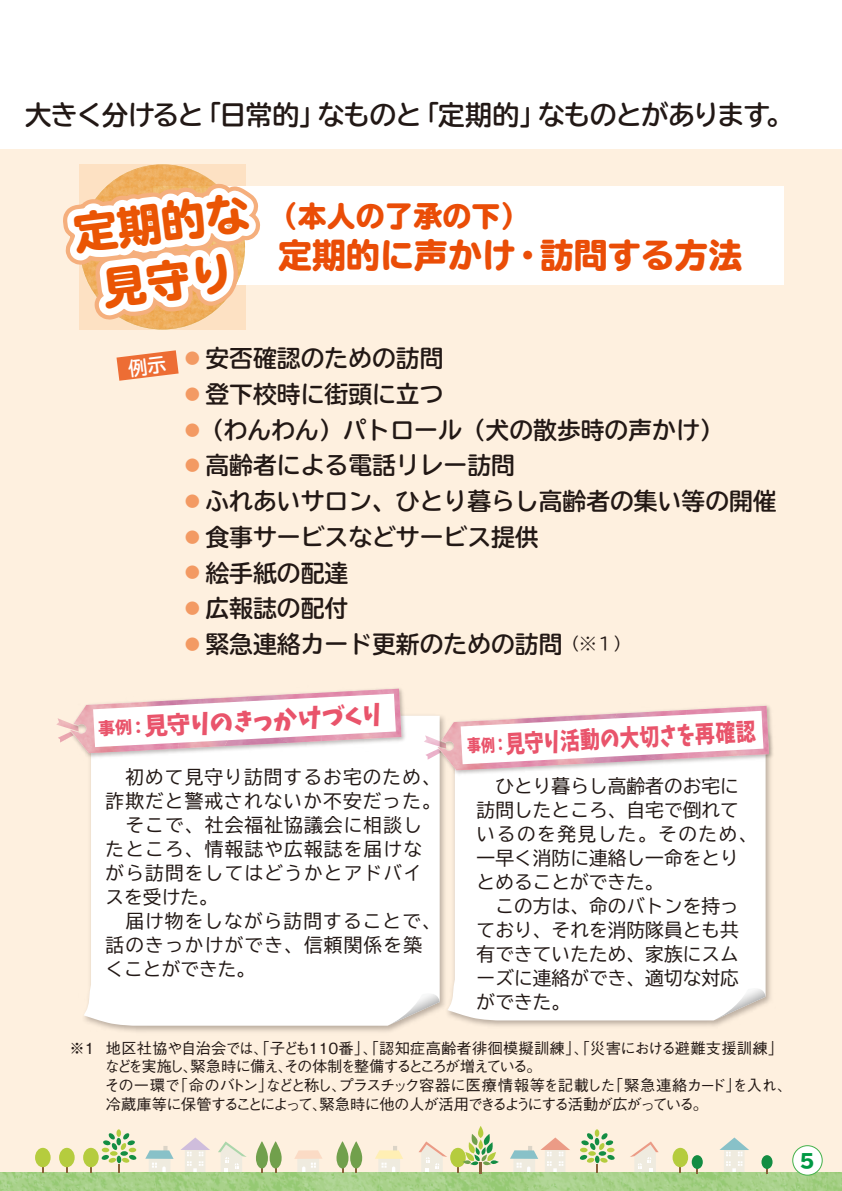
<style>
.page{position:relative;width:842px;height:1191px;background:#fff}
.page>*{position:absolute;margin:0;border:0;box-sizing:border-box;transform-origin:0 0}
.t1{font:800 44.2px/57.8px "TBUDR Go Std";color:#ea5504;text-align:center}
.t2{font:800 34px "TBUDR Go Std";color:#ea4d07}
.t3{font:800 28.8px "TBUDR Go Std";color:#ea4d07}
.t4{font:700 27px "TBUDR Go Std";letter-spacing:-.035em;color:#221815}
.t5{font:24px "Keifont";color:#e9546b;scale:.82 1}
.t6{font:24px "Keifont";color:#e9546b}
.t7{font:700 23.8px "TBUDR Go Std";color:#221815}
.t8{font:800 19px "TBUD Go Std";color:#094}
.t9{font:18.8px/24px "TBUD Go Std";letter-spacing:.06em;color:#221815}
.t10{font:18.8px/24px "TBUD Go Std";color:#221815}
.t11{font:500 15.4px/18.6px "Gothic BBB Pr 6 N";letter-spacing:-.06em;color:#221815}
.s1{font-size:15.4px;color:#f39a63}
.s2{font-weight:400;font-size:17px}
.s3{font-size:17px}
</style>
<div class="page">
<div style="left:0;top:149px;width:842px;height:1034px;background:#fef0df"></div>
<svg style="left:181px;top:1137px;width:29px;height:35px"></svg>
<svg style="left:719px;top:1137px;width:30px;height:35px"></svg>
<svg style="left:510px;top:1137px;width:60px;height:35px"></svg>
<svg style="left:145px;top:1146px;width:29px;height:26px"></svg>
<svg style="left:294px;top:1150px;width:28px;height:22px"></svg>
<svg style="left:375px;top:1146px;width:28px;height:26px"></svg>
<svg style="left:630px;top:1141px;width:29px;height:31px"></svg>
<svg style="left:218px;top:1141px;width:29px;height:31px"></svg>
<svg style="left:419px;top:1141px;width:28px;height:31px"></svg>
<svg style="left:0;top:1172px;width:842px;height:19px;background:#a4cf85"></svg>
<svg style="left:679px;top:1167px;width:2px;height:6px"></svg>
<div style="left:672px;top:1147px;width:16px;height:20px;background:#b5cc3e;border-radius:50%"></div>
<svg style="left:90px;top:1167px;width:2px;height:6px"></svg>
<div style="left:83px;top:1147px;width:16px;height:20px;background:#b5cc3e;border-radius:50%"></div>
<svg style="left:66px;top:1167px;width:2px;height:6px"></svg>
<div style="left:59px;top:1147px;width:16px;height:20px;background:#b5cc3e;border-radius:50%"></div>
<svg style="left:42px;top:1167px;width:2px;height:6px"></svg>
<div style="left:35px;top:1147px;width:16px;height:20px;background:#b5cc3e;border-radius:50%"></div>
<div style="left:692px;top:1155px;width:11px;height:14px;background:#138d43;border-radius:50%"></div>
<div style="left:450px;top:1147px;width:16px;height:20px;background:#b5cc3e;border-radius:50%"></div>
<div style="left:761px;top:1155px;width:11px;height:14px;background:#138d43;border-radius:50%"></div>
<svg style="left:457px;top:1126px;width:42px;height:47px"></svg>
<svg style="left:580px;top:1129px;width:35px;height:44px"></svg>
<svg style="left:101px;top:1129px;width:36px;height:44px"></svg>
<svg style="left:336px;top:1141px;width:26px;height:32px"></svg>
<svg style="left:256px;top:1141px;width:26px;height:32px"></svg>
<div style="left:793px;top:1145px;width:29px;height:30px;background:#fff;border-radius:50%"></div>
<div style="left:792px;top:1145px;width:31px;height:30px;border:1px solid #43b149;border-radius:50%"></div>
<div style="left:153px;top:186px;width:630px;height:98px;background:#fff"></div>
<img style="left:98px;top:778px;width:344px;height:254px">
<div style="left:84px;top:716px;width:356px;height:309px;background:#fff"></div>
<svg style="left:388px;top:993px;width:52px;height:32px"></svg>
<img style="left:442px;top:778px;width:329px;height:248px">
<div style="left:447px;top:778px;width:318px;height:242px;background:#fff"></div>
<svg style="left:713px;top:988px;width:52px;height:32px"></svg>
<img style="left:84px;top:690px;width:325px;height:70px">
<svg style="left:56px;top:688px;width:345px;height:65px"></svg>
<img style="left:433px;top:705px;width:340px;height:73px">
<svg style="left:424px;top:706px;width:345px;height:64px;background:#f6e6e8"></svg>
<svg style="left:63px;top:164px;width:212px;height:217px"></svg>
<h3 class="t4" style="left:25px;top:92px;width:770px">大きく分けると「日常的」なものと「定期的」なものとがあります。</h3>
<h1 class="t1" style="left:70px;top:206px;width:178px;rotate:-7deg">定期的な見守り</h1>
<h3 class="t3" style="left:269px;top:201px;width:262px">（本人の了承の下）</h3>
<h2 class="t2" style="left:278px;top:236px;width:466px">定期的に声かけ・訪問する方法</h2>
<p class="t7" style="left:185px;top:339px;width:260px"><span class="s1">●</span> 安否確認のための訪問</p>
<p class="t7" style="left:185px;top:375px;width:260px"><span class="s1">●</span> 登下校時に街頭に立つ</p>
<p class="t7" style="left:185px;top:410px;width:540px"><span class="s1">●</span>（わんわん）パトロール（犬の散歩時の声かけ）</p>
<p class="t7" style="left:185px;top:446px;width:332px"><span class="s1">●</span> 高齢者による電話リレー訪問</p>
<p class="t7" style="left:185px;top:482px;width:594px"><span class="s1">●</span> ふれあいサロン、ひとり暮らし高齢者の集い等の開催</p>
<p class="t7" style="left:185px;top:517px;width:356px"><span class="s1">●</span> 食事サービスなどサービス提供</p>
<p class="t7" style="left:185px;top:553px;width:165px"><span class="s1">●</span> 絵手紙の配達</p>
<p class="t7" style="left:185px;top:589px;width:165px"><span class="s1">●</span> 広報誌の配付</p>
<p class="t7" style="left:185px;top:624px;width:447px"><span class="s1">●</span> 緊急連絡カード更新のための訪問<span class="s2">（※１）</span></p>
<p class="t6" style="left:97px;top:710px;width:286px;rotate:-3deg"><span class="s3">事例：</span>見守りのきっかけづくり</p>
<p class="t5" style="left:466px;top:727px;width:354px;rotate:-3deg"><span class="s3">事例：</span>見守り活動の大切さを再確認</p>
<p class="t11" style="left:70px;top:1037px;width:29px">※１</p>
<p class="t9" style="left:106px;top:765px;width:337px">　初めて見守り訪問するお宅のため、詐欺だと警戒されないか不安だった。　そこで、社会福祉協議会に相談したところ、情報誌や広報誌を届けながら訪問をしてはどうかとアドバイスを受けた。<br>　届け物をしながら訪問することで、話のきっかけができ、信頼関係を築くことができた。</p>
<p class="t10" style="left:477px;top:773px;width:283px">　ひとり暮らし高齢者のお宅に訪問したところ、自宅で倒れているのを発見した。そのため、一早く消防に連絡し一命をとりとめることができた。</p>
<p class="t9" style="left:477px;top:893px;width:264px;text-align:justify;text-indent:19px">この方は、命のバトンを持っており、それを消防隊員とも共有できていたため、家族にスムーズに連絡ができ、適切な対応ができた。</p>
<p class="t11" style="left:104px;top:1037px;width:689px">地区社協や自治会では、「子ども１１０番」、「認知症高齢者徘徊模擬訓練」、「災害における避難支援訓練」などを実施し、緊急時に備え、その体制を整備するところが増えている。<br>その一環で「命のバトン」などと称し、プラスチック容器に医療情報等を記載した「緊急連絡カード」を入れ、冷蔵庫等に保管することによって、緊急時に他の人が活用できるようにする活動が広がっている。</p>
<p class="t8" style="left:799px;top:1150px;width:17px">5</p>
</div>
